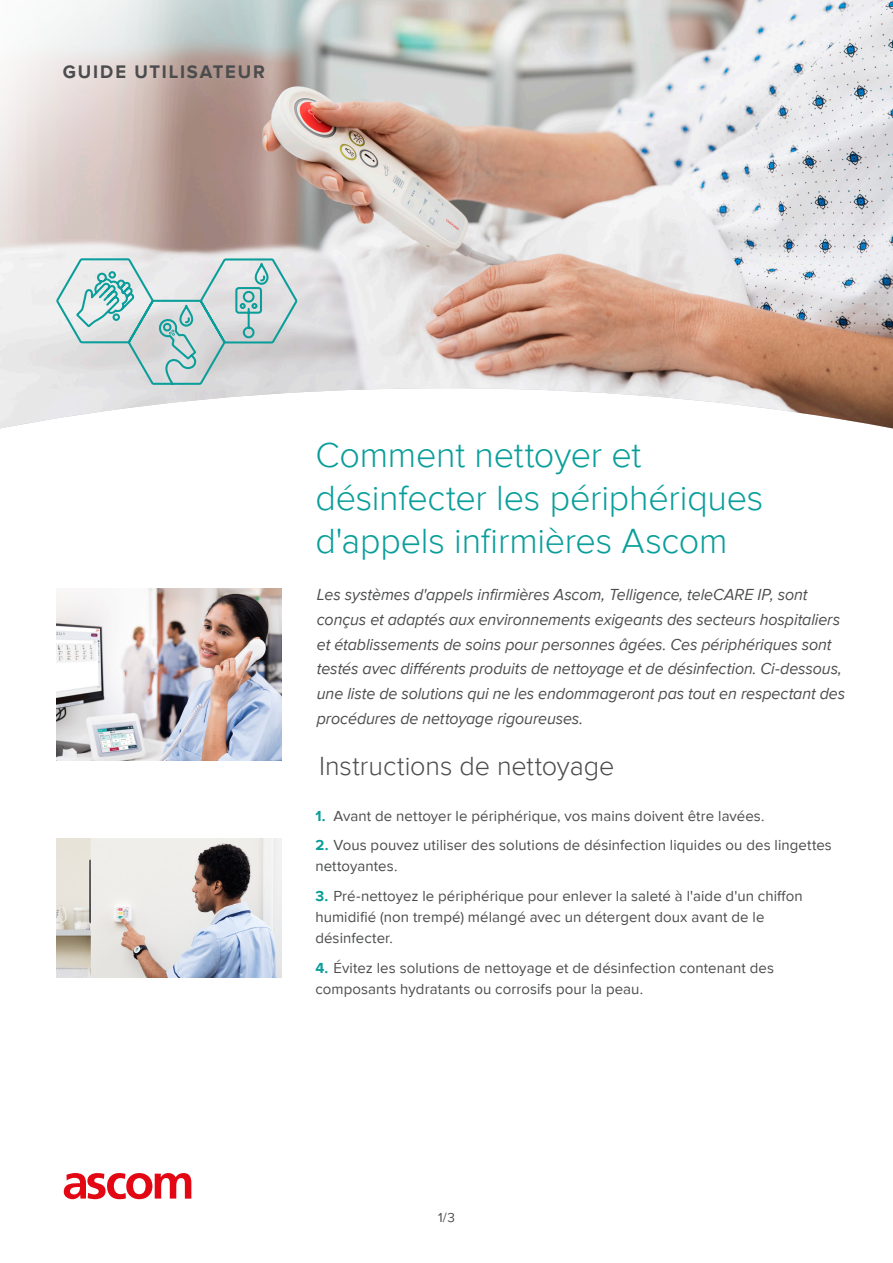
<style>
.page{position:relative;width:893px;height:1263px;background:#fff}
.page>*{position:absolute;margin:0;border:0;box-sizing:border-box;transform-origin:0 0}
.Heading_L3_-_Ascom_B{font:300 36px/43.2px "Proxima Nova";letter-spacing:-.005em;color:#0a9e9a}
.Heading_L3_-_Ascom_B-2{font:300 27px "Proxima Nova";letter-spacing:-.005em;color:#4b4c4d}
.Sub-heading__body_co{font:700 18.75px "Proxima Nova";letter-spacing:.1em;color:#4b4c4d}
.Preamble_L2{font:italic 16.5px/24.8px "Proxima Nova";letter-spacing:-.005em;color:#4b4c4d}
.Body_copy{font:15px/21px "Proxima Nova";letter-spacing:.005em;color:#4b4c4d}
.t1{font:13.5px "Proxima Nova";color:#4b4c4d}
.s1{font-weight:700;color:#0a9e9a}
</style>
<div class="page">
<img style="left:612px;top:0;width:281px;height:428px">
<img style="left:56px;top:588px;width:226px;height:172px">
<img style="left:56px;top:838px;width:226px;height:140px">
<img style="left:0;top:0;width:612px;height:429px">
<svg style="left:64px;top:1173px;width:127px;height:26px"></svg>
<p class="Sub-heading__body_co" style="left:63px;top:61px;width:204px">GUIDE UTILISATEUR</p>
<p class="Heading_L3_-_Ascom_B" style="left:315px;top:434px;width:449px">Comment nettoyer et désinfecter les périphériques d'appels infirmières Ascom</p>
<p class="Preamble_L2" style="left:317px;top:583px;width:530px">Les systèmes d'appels infirmières Ascom, Telligence, teleCARE IP, sont conçus et adaptés aux environnements exigeants des secteurs hospitaliers et établissements de soins pour personnes âgées. Ces périphériques sont testés avec différents produits de nettoyage et de désinfection. Ci-dessous, une liste de solutions qui ne les endommageront pas tout en respectant des procédures de nettoyage rigoureuses.</p>
<p class="Heading_L3_-_Ascom_B-2" style="left:319px;top:750px;width:297px">Instructions de nettoyage</p>
<p class="Body_copy" style="left:315px;top:806px;width:451px"><span class="s1">1.</span> Avant de nettoyer le périphérique, vos mains doivent être lavées.</p>
<p class="Body_copy" style="left:315px;top:835px;width:518px"><span class="s1">2.</span> Vous pouvez utiliser des solutions de désinfection liquides ou des lingettes nettoyantes.</p>
<p class="Body_copy" style="left:315px;top:886px;width:489px"><span class="s1">3.</span> Pré-nettoyez le périphérique pour enlever la saleté à l'aide d'un chiffon humidifié (non trempé) mélangé avec un détergent doux avant de le désinfecter.</p>
<p class="Body_copy" style="left:315px;top:957px;width:460px"><span class="s1">4.</span> Évitez les solutions de nettoyage et de désinfection contenant des composants hydratants ou corrosifs pour la peau.</p>
<p class="t1" style="left:438px;top:1210px;width:18px">1/3</p>
</div>
